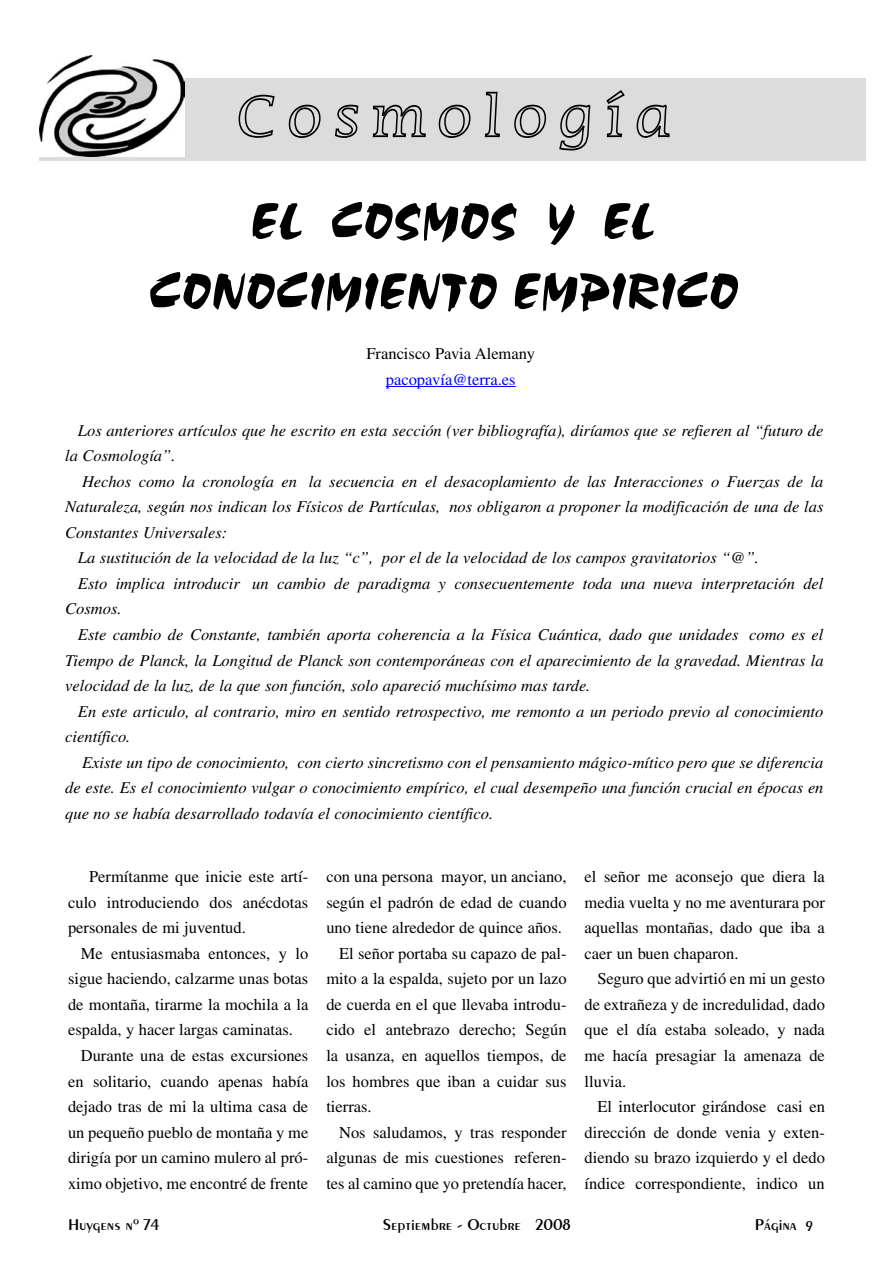
<style>
.page{position:relative;width:893px;height:1263px;background:#fff}
.page>*{position:absolute;margin:0;border:0;box-sizing:border-box;transform-origin:0 0}
.t1{font:54px/70.2px "Staccato 555 BT Regular A";color:#000;text-align:center}
.t2{font:16.5px/25.5px "Times";color:#000;text-align:justify}
.t3{font:italic 16.5px/25.5px "Times";color:#000}
.t4{font:600 16.5px "Exotic 350 BT";color:#000}
.t5{font:16.5px "Times";color:#00f}
.Pies_de_foto{font:600 15px "Exotic 350 BT";color:#000}
</style>
<div class="page">
<div style="left:40px;top:78px;width:826px;height:83px;background:#dcdcdc"></div>
<svg style="left:238px;top:94px;width:37px;height:44px"></svg>
<svg style="left:288px;top:104px;width:33px;height:34px"></svg>
<svg style="left:335px;top:104px;width:24px;height:34px"></svg>
<svg style="left:372px;top:104px;width:54px;height:34px"></svg>
<svg style="left:438px;top:104px;width:33px;height:34px"></svg>
<svg style="left:484px;top:91px;width:16px;height:47px"></svg>
<svg style="left:514px;top:104px;width:32px;height:34px"></svg>
<svg style="left:559px;top:104px;width:32px;height:47px"></svg>
<svg style="left:606px;top:90px;width:19px;height:48px"></svg>
<svg style="left:636px;top:104px;width:34px;height:34px"></svg>
<img style="left:40px;top:55px;width:145px;height:101px">
<hr style="left:386px;top:386px;width:130px;height:1px;background:#00f">
<p class="t1" style="left:149px;top:184px;width:592px">EL COSMOS Y EL<br>CONOCIMIENTO EMPIRICO</p>
<p class="t2" style="left:366px;top:341px;width:170px">Francisco Pavia Alemany</p>
<p class="t5" style="left:386px;top:370px;width:131px">pacopavía@terra.es</p>
<p class="t3" style="left:65px;top:418px;width:760px;text-indent:13px">Los anteriores artículos que he escrito en esta sección (ver bibliografía), diríamos que se refieren al “futuro de la Cosmología”.</p>
<p class="t3" style="left:65px;top:469px;width:760px;text-align:justify;text-indent:17px">Hechos como la cronología en la secuencia en el desacoplamiento de las Interacciones o Fuerzas de la Naturaleza, según nos indican los Físicos de Partículas, nos obligaron a proponer la modificación de una de las Constantes Universales:</p>
<p class="t3" style="left:78px;top:545px;width:682px">La sustitución de la velocidad de la luz “c”, por el de la velocidad de los campos gravitatorios “@”.</p>
<p class="t3" style="left:65px;top:571px;width:760px;text-indent:13px">Esto implica introducir un cambio de paradigma y consecuentemente toda una nueva interpretación del<br>Cosmos.</p>
<p class="t3" style="left:65px;top:622px;width:760px;text-align:justify;text-indent:13px">Este cambio de Constante, también aporta coherencia a la Física Cuántica, dado que unidades como es el Tiempo de Planck, la Longitud de Planck son contemporáneas con el aparecimiento de la gravedad. Mientras la velocidad de la luz, de la que son función, solo apareció muchísimo mas tarde.</p>
<p class="t3" style="left:65px;top:698px;width:760px;text-indent:13px">En este articulo, al contrario, miro en sentido retrospectivo, me remonto a un periodo previo al conocimiento científico.</p>
<p class="t3" style="left:65px;top:749px;width:760px;text-align:justify;text-indent:17px">Existe un tipo de conocimiento, con cierto sincretismo con el pensamiento mágico-mítico pero que se diferencia de este. Es el conocimiento vulgar o conocimiento empírico, el cual desempeño una función crucial en épocas en que no se había desarrollado todavía el conocimiento científico.</p>
<p class="t2" style="left:68px;top:864px;width:242px;text-indent:21px">Permítanme que inicie este artí&shy;culo introduciendo dos anécdotas personales de mi juventud.</p>
<p class="t2" style="left:68px;top:940px;width:242px;text-indent:13px">Me entusiasmaba entonces, y lo sigue haciendo, calzarme unas botas de montaña, tirarme la mochila a la espalda, y hacer largas caminatas.</p>
<p class="t2" style="left:68px;top:1043px;width:242px;text-indent:13px">Durante una de estas excursiones en solitario, cuando apenas había dejado tras de mi la ultima casa de un pequeño pueblo de montaña y me dirigía por un camino mulero al pró&shy;ximo objetivo, me encontré de frente</p>
<p class="t2" style="left:326px;top:864px;width:242px">con una persona mayor, un anciano, según el padrón de edad de cuando uno tiene alrededor de quince años.</p>
<p class="t2" style="left:326px;top:940px;width:242px;text-indent:13px">El señor portaba su capazo de pal&shy;mito a la espalda, sujeto por un lazo de cuerda en el que llevaba introdu&shy;cido el antebrazo derecho; Según la usanza, en aquellos tiempos, de los hombres que iban a cuidar sus tierras.</p>
<p class="t2" style="left:326px;top:1119px;width:242px;text-indent:13px">Nos saludamos, y tras responder algunas de mis cuestiones referen&shy;tes al camino que yo pretendía hacer,</p>
<p class="t2" style="left:585px;top:864px;width:242px">el señor me aconsejo que diera la media vuelta y no me aventurara por aquellas montañas, dado que iba a caer un buen chaparon.</p>
<p class="t2" style="left:585px;top:966px;width:242px;text-indent:13px">Seguro que advirtió en mi un gesto de extrañeza y de incredulidad, dado que el día estaba soleado, y nada me hacía presagiar la amenaza de lluvia.</p>
<p class="t2" style="left:585px;top:1094px;width:242px;text-indent:13px">El interlocutor girándose casi en dirección de donde venia y exten&shy;diendo su brazo izquierdo y el dedo índice correspondiente, indico un</p>
<p class="t4" style="left:68px;top:1215px;width:93px">Huygens nº 74</p>
<p class="t4" style="left:383px;top:1215px;width:189px">Septiembre - Octubre 2008</p>
<p class="t4" style="left:755px;top:1215px;width:43px">Página</p>
<p class="Pies_de_foto" style="left:806px;top:1217px;width:8px">9</p>
</div>
